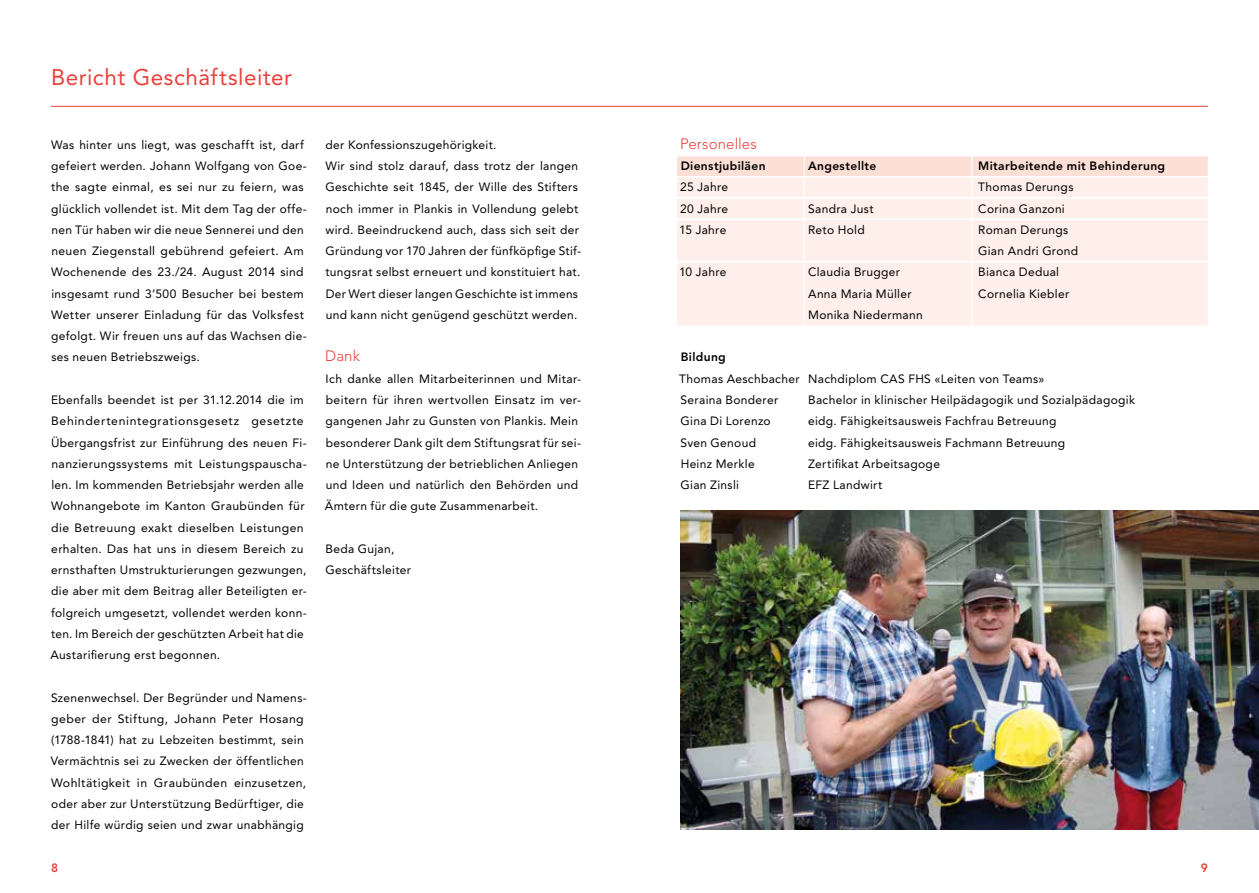
<style>
.page{position:relative;width:1259px;height:893px;background:#fff}
.page>*{position:absolute;margin:0;border:0;box-sizing:border-box;transform-origin:0 0}
.t1{font:22.5px "Avenir LT";letter-spacing:.025em;color:#e8423b}
.t2{font:300 15px "Avenir LT";letter-spacing:.005em;color:#e8423b}
.t3{font:12px/21.3px "Avenir LT";letter-spacing:.025em;color:#000}
.t4{font:800 12px "Avenir LT";letter-spacing:.03em;color:#000}
.t5{font:800 12px "Avenir LT";color:#e8423b}
</style>
<div class="page">
<div style="left:676px;top:156px;width:128px;height:21px;background:#fcdfd5;border:1px solid #fff"></div>
<div style="left:676px;top:177px;width:128px;height:21px;background:#feefeb;border:1px solid #fff"></div>
<div style="left:676px;top:198px;width:128px;height:21px;background:#feefeb;border:1px solid #fff"></div>
<div style="left:676px;top:262px;width:128px;height:65px;background:#feefeb;border:1px solid #fff"></div>
<div style="left:971px;top:156px;width:237px;height:21px;background:#fcdfd5;border:1px solid #fff"></div>
<div style="left:804px;top:156px;width:168px;height:21px;background:#fcdfd5;border:1px solid #fff"></div>
<div style="left:971px;top:177px;width:237px;height:21px;background:#feefeb;border:1px solid #fff"></div>
<div style="left:971px;top:198px;width:237px;height:21px;background:#feefeb;border:1px solid #fff"></div>
<div style="left:971px;top:262px;width:237px;height:65px;background:#feefeb;border:1px solid #fff"></div>
<div style="left:804px;top:177px;width:168px;height:21px;background:#feefeb;border:1px solid #fff"></div>
<div style="left:804px;top:198px;width:168px;height:21px;background:#feefeb;border:1px solid #fff"></div>
<div style="left:804px;top:262px;width:168px;height:65px;background:#feefeb;border:1px solid #fff"></div>
<div style="left:676px;top:219px;width:128px;height:43px;background:#feefeb;border:1px solid #fff"></div>
<div style="left:971px;top:219px;width:237px;height:43px;background:#feefeb;border:1px solid #fff"></div>
<div style="left:804px;top:219px;width:168px;height:43px;background:#feefeb;border:1px solid #fff"></div>
<hr style="left:51px;top:106px;width:1157px;height:1px;background:#e8423b">
<img style="left:680px;top:510px;width:579px;height:319px">
<h1 class="t1" style="left:51px;top:64px;width:243px">Bericht Geschäftsleiter</h1>
<p class="t3" style="left:51px;top:134px;width:257px">Was hinter uns liegt, was geschafft ist, darf gefeiert werden. Johann Wolfgang von Goe&shy;the sagte einmal, es sei nur zu feiern, was glücklich vollendet ist. Mit dem Tag der offe&shy;nen Tür haben wir die neue Sennerei und den neuen Ziegenstall gebührend gefeiert. Am Wochenende des 23./24. August 2014 sind insgesamt rund 3’500 Besucher bei bestem Wetter unserer Einladung für das Volksfest gefolgt. Wir freuen uns auf das Wachsen die&shy;ses neuen Betriebszweigs.</p>
<p class="t3" style="left:51px;top:389px;width:258px">Ebenfalls beendet ist per 31.12.2014 die im Behindertenintegrationsgesetz gesetzte Übergangsfrist zur Einführung des neuen Fi&shy;nanzierungssystems mit Leistungspauscha&shy;len. Im kommenden Betriebsjahr werden alle Wohnangebote im Kanton Graubünden für die Betreuung exakt dieselben Leistungen erhalten. Das hat uns in diesem Bereich zu ernsthaften Umstrukturierungen gezwungen, die aber mit dem Beitrag aller Beteiligten er&shy;folgreich umgesetzt, vollendet werden konn&shy;ten. Im Bereich der geschützten Arbeit hat die Austarifierung erst begonnen.</p>
<p class="t3" style="left:51px;top:687px;width:257px">Szenenwechsel. Der Begründer und Namens&shy;geber der Stiftung, Johann Peter Hosang (1788-1841) hat zu Lebzeiten bestimmt, sein Vermächtnis sei zu Zwecken der öffentlichen Wohltätigkeit in Graubünden einzusetzen, oder aber zur Unterstützung Bedürftiger, die der Hilfe würdig seien und zwar unabhängig</p>
<p class="t3" style="left:325px;top:134px;width:257px">der Konfessionszugehörigkeit.<br>Wir sind stolz darauf, dass trotz der langen Geschichte seit 1845, der Wille des Stifters noch immer in Plankis in Vollendung gelebt wird. Beeindruckend auch, dass sich seit der Gründung vor 170 Jahren der fünfköpfige Stif&shy;tungsrat selbst erneuert und konstituiert hat.<br>Der Wert dieser langen Geschichte ist immens und kann nicht genügend geschützt werden.</p>
<p class="t2" style="left:325px;top:347px;width:36px">Dank</p>
<p class="t3" style="left:325px;top:368px;width:258px">Ich danke allen Mitarbeiterinnen und Mitar&shy;beitern für ihren wertvollen Einsatz im ver&shy;gangenen Jahr zu Gunsten von Plankis. Mein besonderer Dank gilt dem Stiftungsrat für sei&shy;ne Unterstützung der betrieblichen Anliegen und Ideen und natürlich den Behörden und Ämtern für die gute Zusammenarbeit.</p>
<p class="t3" style="left:325px;top:538px;width:87px">Beda Gujan,<br>Geschäftsleiter</p>
<p class="t2" style="left:680px;top:135px;width:78px">Personelles</p>
<p class="t4" style="left:681px;top:159px;width:86px">Dienstjubiläen</p>
<p class="t4" style="left:808px;top:159px;width:70px">Angestellte</p>
<p class="t4" style="left:978px;top:159px;width:188px">Mitarbeitende mit Behinderung</p>
<p class="t3" style="left:680px;top:177px;width:49px">25 Jahre</p>
<p class="t3" style="left:978px;top:177px;width:97px">Thomas Derungs</p>
<p class="t3" style="left:680px;top:198px;width:49px">20 Jahre</p>
<p class="t3" style="left:808px;top:198px;width:67px">Sandra Just</p>
<p class="t3" style="left:978px;top:198px;width:88px">Corina Ganzoni</p>
<p class="t3" style="left:679px;top:219px;width:49px">15 Jahre</p>
<p class="t3" style="left:808px;top:219px;width:58px">Reto Hold</p>
<p class="t3" style="left:978px;top:219px;width:101px">Roman Derungs<br>Gian Andri Grond</p>
<p class="t3" style="left:679px;top:262px;width:49px">10 Jahre</p>
<p class="t3" style="left:808px;top:262px;width:93px">Claudia Brugger</p>
<p class="t3" style="left:978px;top:262px;width:82px">Bianca Dedual</p>
<p class="t3" style="left:808px;top:283px;width:105px">Anna Maria Müller</p>
<p class="t3" style="left:978px;top:283px;width:93px">Cornelia Kiebler</p>
<p class="t3" style="left:808px;top:304px;width:116px">Monika Niedermann</p>
<p class="t4" style="left:681px;top:350px;width:47px">Bildung</p>
<p class="t3" style="left:679px;top:368px;width:367px">Thomas Aeschbacher Nachdiplom CAS FHS «Leiten von Teams»<br>Seraina Bonderer</p>
<p class="t3" style="left:808px;top:389px;width:328px">Bachelor in klinischer Heilpädagogik und Sozialpädagogik</p>
<p class="t3" style="left:680px;top:411px;width:91px">Gina Di Lorenzo</p>
<p class="t3" style="left:808px;top:411px;width:250px">eidg. Fähigkeitsausweis Fachfrau Betreuung</p>
<p class="t3" style="left:680px;top:432px;width:77px">Sven Genoud</p>
<p class="t3" style="left:808px;top:432px;width:259px">eidg. Fähigkeitsausweis Fachmann Betreuung</p>
<p class="t3" style="left:680px;top:453px;width:75px">Heinz Merkle</p>
<p class="t3" style="left:808px;top:453px;width:133px">Zertifikat Arbeitsagoge</p>
<p class="t3" style="left:680px;top:474px;width:60px">Gian Zinsli</p>
<p class="t3" style="left:808px;top:474px;width:76px">EFZ Landwirt</p>
<p class="t5" style="left:51px;top:860px;width:9px">8</p>
<p class="t5" style="left:1200px;top:860px;width:9px">9</p>
</div>
